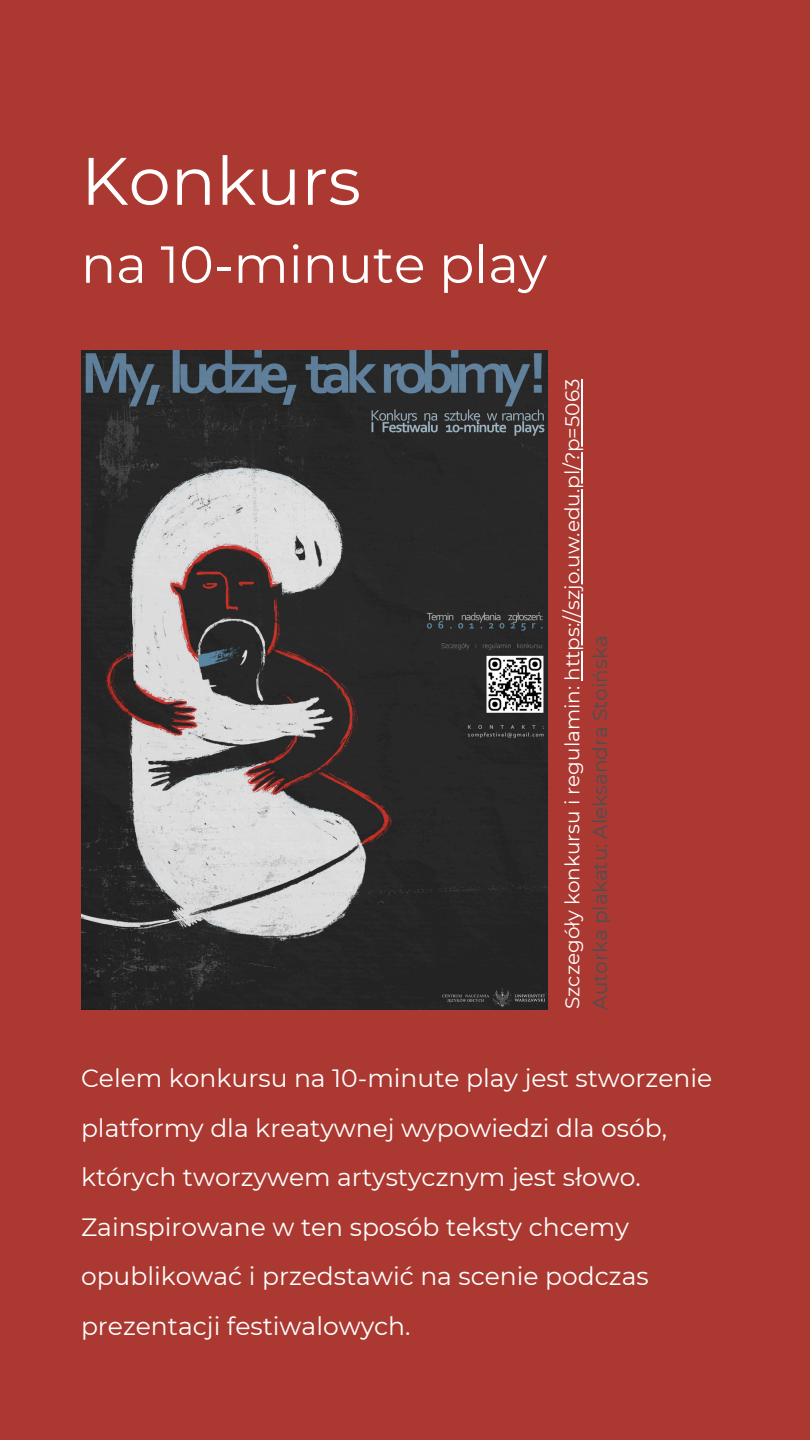
<style>
.page{position:relative;width:810px;height:1440px;background:#ab3931}
.page>*{position:absolute;margin:0;border:0;box-sizing:border-box;transform-origin:0 0}
.t1{font:67px "Montserrat";color:#fff}
.t2{font:52px "Montserrat";color:#fff}
.t3{font:25px/49.5px "Montserrat";color:#fff}
.t4{font:20px "Montserrat";color:#fff}
.t5{font:20px "Montserrat";color:#4c4f52}
</style>
<div class="page">
<img style="left:81px;top:351px;width:467px;height:658px">
<hr style="left:581px;top:379px;width:1px;height:302px;background:#fff">
<p class="t1" style="left:81px;top:140px;width:281px">Konkurs</p>
<p class="t2" style="left:81px;top:232px;width:468px">na 10-minute play</p>
<p class="t4" style="left:560px;top:1009px;width:632px;rotate:-90deg">Szczegóły konkursu i regulamin: https://szjo.uw.edu.pl/?p=5063</p>
<h2 class="t5" style="left:588px;top:1010px;width:376px;rotate:-90deg">Autorka plakatu: Aleksandra Stoińska</h2>
<h1 class="t3" style="left:81px;top:1054px;width:633px">Celem konkursu na 10-minute play jest stworzenie platformy dla kreatywnej wypowiedzi dla osób, których tworzywem artystycznym jest słowo.<br>Zainspirowane w ten sposób teksty chcemy opublikować i przedstawić na scenie podczas prezentacji festiwalowych.</h1>
</div>
